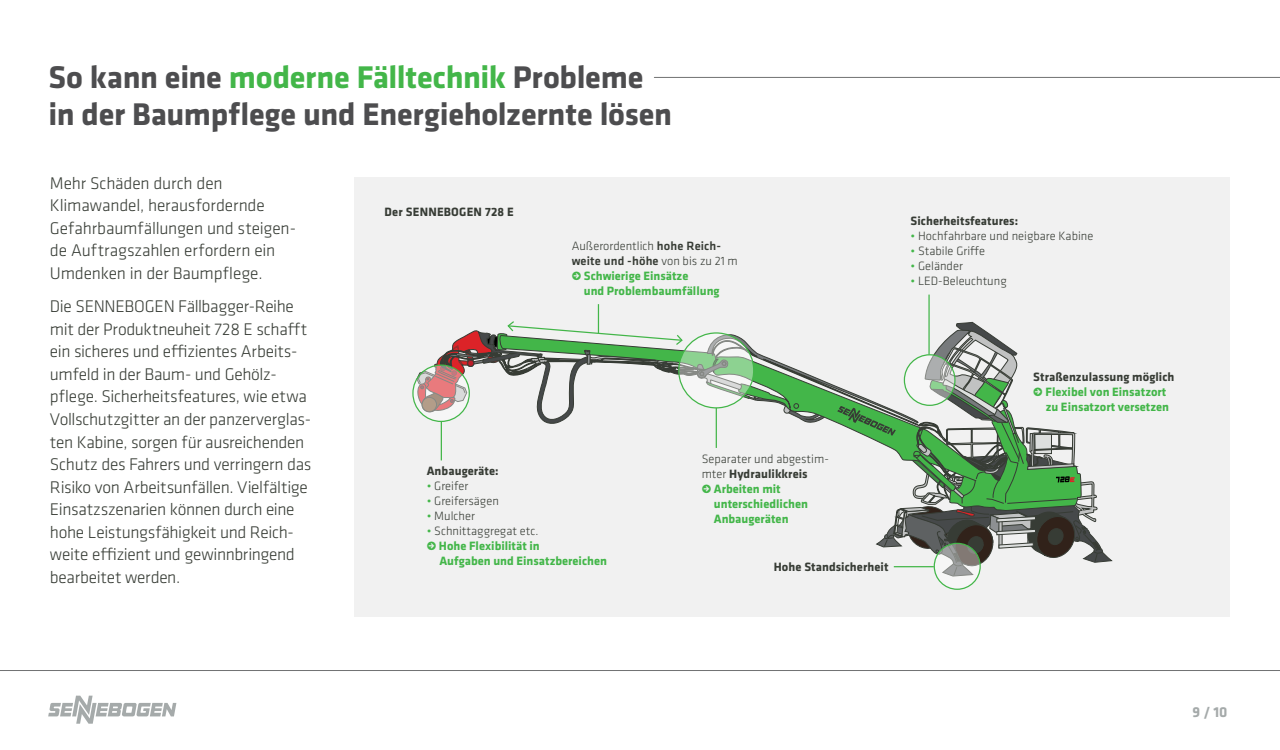
<style>
.page{position:relative;width:1280px;height:750px;background:#fff}
.page>*{position:absolute;margin:0;border:0;box-sizing:border-box;transform-origin:0 0}
.t1{font:700 32.5px/37.5px "Klavika";letter-spacing:-.01em;color:#4d4d4f}
.t2{font:300 17.5px/22.5px "Klavika";letter-spacing:-.015em;color:#373c35}
.t3{font:700 15px "Klavika";color:#a5aaaa}
.t4{font:700 12.5px/15px "Klavika";color:#43b649}
.t5{font:300 12.5px "Klavika";color:#373c35}
.t6{font:700 12.5px "Klavika";letter-spacing:.005em;color:#373c35}
.t7{font:500 12.5px "Klavika";letter-spacing:.01em;color:#373c35}
.s1{color:#43b649}
.s2{font-weight:500}
.s3{font-weight:300}
.s4{font-weight:300;color:#373c35}
</style>
<div class="page">
<svg style="left:48px;top:696px;width:128px;height:28px"></svg>
<hr style="left:0;top:670px;width:1280px;height:1px;background:#707172">
<hr style="left:654px;top:77px;width:626px;height:1px;background:#707172">
<div style="left:354px;top:178px;width:876px;height:440px;background:#f1f1f1"></div>
<hr style="left:928px;top:295px;width:2px;height:60px;background:#43b649">
<svg style="left:934px;top:543px;width:46px;height:46px"></svg>
<svg style="left:416px;top:304px;width:696px;height:273px"></svg>
<h1 class="t1" style="left:49px;top:59px;width:625px">So kann eine <span class="s1">moderne Fälltechnik</span> Probleme in der Baumpflege und Energieholzernte lösen</h1>
<p class="t2" style="left:50px;top:171px;width:248px">Mehr Schäden durch den<br>Klimawandel, herausfordernde<br>Gefahrbaumfällungen und steigen&shy;de Auftragszahlen erfordern ein<br>Umdenken in der Baumpflege.</p>
<p class="t2" style="left:50px;top:295px;width:263px">Die SENNEBOGEN Fällbagger-Reihe mit der Produktneuheit 728 E schafft ein sicheres und effizientes Arbeits&shy;umfeld in der Baum- und Gehölz&shy;pflege. Sicherheitsfeatures, wie etwa Vollschutzgitter an der panzerverglas&shy;ten Kabine, sorgen für ausreichenden Schutz des Fahrers und verringern das Risiko von Arbeitsunfällen. Vielfältige Einsatzszenarien können durch eine hohe Leistungsfähigkeit und Reich&shy;weite effizient und gewinnbringend bearbeitet werden.</p>
<p class="t6" style="left:384px;top:205px;width:131px">Der SENNEBOGEN 728 E</p>
<p class="t5" style="left:572px;top:239px;width:151px">Außerordentlich <span class="s2">hohe Reich-</span></p>
<p class="t7" style="left:572px;top:254px;width:168px">weite und -höhe <span class="s3">von bis zu 21 m</span></p>
<p class="t4" style="left:584px;top:269px;width:106px">Schwierige Einsätze</p>
<p class="t4" style="left:584px;top:284px;width:137px">und Problembaumfällung</p>
<p class="t6" style="left:427px;top:464px;width:73px">Anbaugeräte:</p>
<p class="t5" style="left:427px;top:479px;width:43px"><span class="s1">•</span> Greifer</p>
<p class="t5" style="left:427px;top:494px;width:74px"><span class="s1">•</span> Greifersägen</p>
<p class="t5" style="left:427px;top:509px;width:50px"><span class="s1">•</span> Mulcher</p>
<p class="t4" style="left:439px;top:524px;width:170px;text-indent:-12px"><span class="s3">•</span> <span class="s4">Schnittaggregat etc.<br></span>Hohe Flexibilität in<br>Aufgaben und Einsatzbereichen</p>
<p class="t5" style="left:702px;top:452px;width:129px">Separater und abgestim-</p>
<p class="t6" style="left:702px;top:467px;width:107px"><span class="s3">mter</span> Hydraulikkreis</p>
<p class="t4" style="left:714px;top:481px;width:68px">Arbeiten mit</p>
<p class="t4" style="left:714px;top:496px;width:96px">unterschiedlichen</p>
<p class="t4" style="left:714px;top:511px;width:76px">Anbaugeräten</p>
<p class="t6" style="left:774px;top:560px;width:116px">Hohe Standsicherheit</p>
<p class="t6" style="left:911px;top:214px;width:109px">Sicherheitsfeatures:</p>
<p class="t5" style="left:911px;top:229px;width:184px"><span class="s1">•</span> Hochfahrbare und neigbare Kabine</p>
<p class="t5" style="left:911px;top:244px;width:76px"><span class="s1">•</span> Stabile Gri-e</p>
<p class="t5" style="left:911px;top:259px;width:54px"><span class="s1">•</span> Geländer</p>
<p class="t5" style="left:911px;top:274px;width:98px"><span class="s1">•</span> LED-Beleuchtung</p>
<p class="t6" style="left:1033px;top:370px;width:143px">Straßenzulassung möglich</p>
<p class="t4" style="left:1046px;top:385px;width:125px">Flexibel von Einsatzort zu Einsatzort versetzen</p>
<p class="t3" style="left:1193px;top:704px;width:36px">9 / 10</p>
</div>
